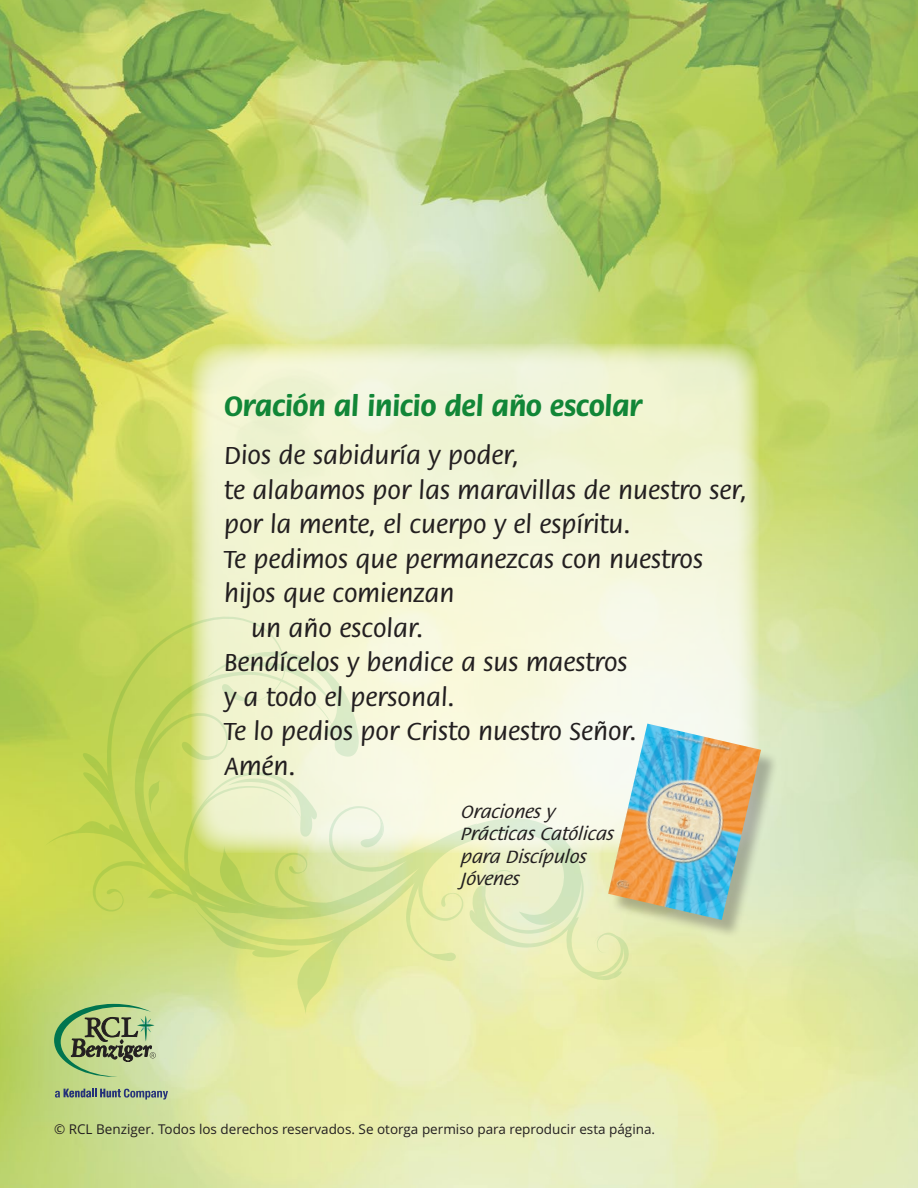
<style>
.page{position:relative;width:918px;height:1188px;background:#fff}
.page>*{position:absolute;margin:0;border:0;box-sizing:border-box;transform-origin:0 0}
.t1{font:700 30px "Flora";color:#118637}
.t2{font:500 27px "Flora";color:#231f20}
.t3{font:italic 500 19.5px "Flora";color:#231f20}
.t4{font:13.5px "Open Sans";color:#231f20}
</style>
<div class="page">
<img style="left:0;top:0;width:918px;height:1188px">
<svg style="left:55px;top:1089px;width:113px;height:11px"></svg>
<svg style="left:191px;top:343px;width:568px;height:510px;background:#f0f4d3"></svg>
<div style="left:611px;top:726px;width:168px;height:212px;background:#231f20;opacity:.3"></div>
<img style="left:629px;top:724px;width:132px;height:196px">
<svg style="left:107px;top:615px;width:178px;height:37px;background:#d8e391"></svg>
<svg style="left:45px;top:652px;width:584px;height:425px;background:#dee7a5"></svg>
<p class="t1" style="left:224px;top:391px;width:420px">Oración al inicio del año escolar</p>
<p class="t2" style="left:224px;top:442px;width:297px">Dios de sabiduría y poder,</p>
<p class="t2" style="left:224px;top:476px;width:525px">te alabamos por las maravillas de nuestro ser,</p>
<p class="t2" style="left:224px;top:511px;width:409px">por la mente, el cuerpo y el espíritu.</p>
<p class="t2" style="left:224px;top:545px;width:481px">Te pedimos que permanezcas con nuestros</p>
<p class="t2" style="left:224px;top:580px;width:232px">hijos que comienzan</p>
<p class="t2" style="left:251px;top:614px;width:174px">un año escolar.</p>
<p class="t2" style="left:224px;top:649px;width:405px">Bendícelos y bendice a sus maestros</p>
<p class="t2" style="left:224px;top:683px;width:233px">y a todo el personal.</p>
<p class="t2" style="left:224px;top:718px;width:415px">Te lo pedios por Cristo nuestro Señor.</p>
<p class="t2" style="left:224px;top:752px;width:74px">Amén.</p>
<p class="t3" style="left:460px;top:801px;width:95px">Oracionesy</p>
<p class="t3" style="left:460px;top:824px;width:159px">PrácticasCatólicas</p>
<p class="t3" style="left:460px;top:846px;width:131px">para Discípulos</p>
<p class="t3" style="left:460px;top:869px;width:65px">Jóvenes</p>
<p class="t4" style="left:54px;top:1120px;width:603px">© RCL Benziger. Todos los derechos reservados. Se otorga permiso para reproducir esta página.</p>
</div>
